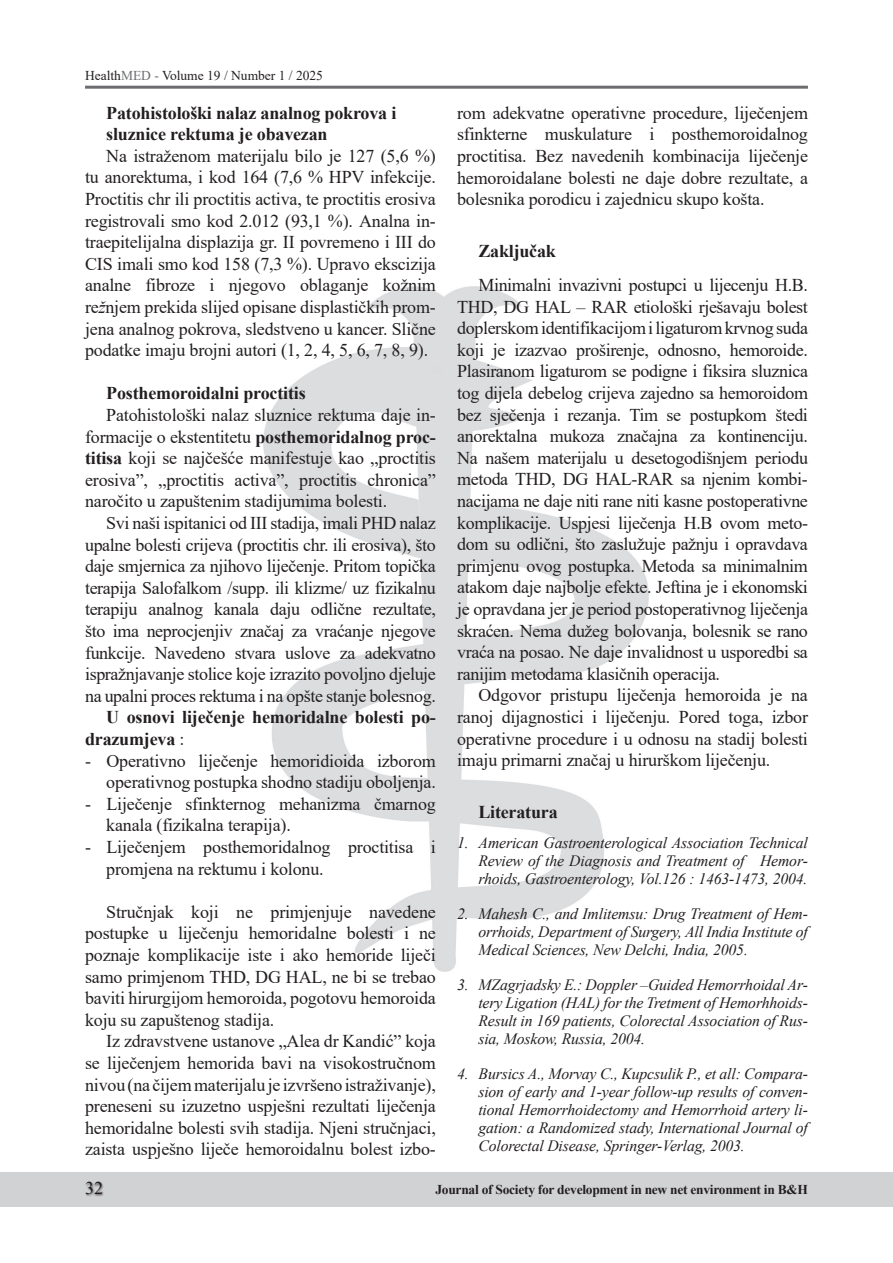
<style>
.page{position:relative;width:893px;height:1263px;background:#fff}
.page>*{position:absolute;margin:0;border:0;box-sizing:border-box;transform-origin:0 0}
.t1{font:18px/21.6px "Times New Roman";letter-spacing:-.01em;color:#231f20;text-align:justify}
.t2{font:700 18px/21.6px "Times New Roman";letter-spacing:-.01em;color:#231f20}
.t3{font:italic 15.75px/18px "Times New Roman";letter-spacing:-.01em;color:#231f20;text-align:justify}
.t4{font:700 13.5px "Times New Roman";letter-spacing:-.02em;color:#231f20}
.t5{font:13.5px "Times New Roman";color:#231f20}
.s1{color:#6c6d70}
.s2{font-style:italic}
.s3{font-weight:700}
.s4{font-weight:400}
</style>
<div class="page">
<div style="left:0;top:1172px;width:893px;height:34px;background:#d1d2d4"></div>
<hr style="left:892px;top:1171px;width:1px;height:34px;background:#d1d2d4">
<div style="left:85px;top:1181px;width:20px;height:15px;background:#231f20;opacity:.75"></div>
<hr style="left:85px;top:86px;width:723px;height:3px;background:#6c6d70">
<img style="left:264px;top:286px;width:384px;height:686px">
<p class="t5" style="left:85px;top:66px;width:239px">Health<span class="s1">MED -</span> Volume 19 / Number 1 / 2025</p>
<p class="t2" style="left:106px;top:101px;width:292px">Patohistološki nalaz analnog pokrova i sluznice rektuma je obavezan</p>
<p class="t1" style="left:85px;top:144px;width:352px;text-indent:21px">Na istraženom materijalu bilo je 127 (5,6 %) tu anorektuma, i kod 164 (7,6 % HPV infekcije.<br>Proctitis chr ili proctitis activa, te proctitis erosiva registrovali smo kod 2.012 (93,1 %). Analna in&shy;traepitelijalna displazija gr. II povremeno i III do CIS imali smo kod 158 (7,3 %). Upravo ekscizija analne fibroze i njegovo oblaganje kožnim re<span class="s2">ž</span>njem prekida slijed opisane displastičkih prom&shy;jena analnog pokrova, sledstveno u kancer. Slične podatke imaju brojni autori (1, 2, 4, 5, 6, 7, 8, 9).</p>
<p class="t2" style="left:106px;top:382px;width:201px">Posthemoroidalni proctitis</p>
<p class="t1" style="left:85px;top:403px;width:352px;text-indent:21px">Patohistološki nalaz sluznice rektuma daje in&shy;formacije o ekstentitetu <span class="s3">posthemoridalnog proc&shy;titisa</span> koji se najčešće manifestuje kao „proctitis erosiva”, „proctitis activa”, proctitis chronica” naročito u zapuštenim stadijumima bolesti.</p>
<p class="t1" style="left:85px;top:511px;width:352px;text-indent:21px">Svi naši ispitanici od III stadija, imali PHD nalaz upalne bolesti crijeva (proctitis chr. ili erosiva), što daje smjernica za njihovo liječenje. Pritom topička terapija Salofalkom /supp. ili klizme/ uz fizikalnu terapiju analnog kanala daju odlične rezultate, što ima neprocjenjiv značaj za vraćanje njegove funkcije. Navedeno stvara uslove za adekvatno ispražnjavanje stolice koje izrazito povoljno djeluje na upalni proces rektuma i na opšte stanje bolesnog.</p>
<p class="t2" style="left:85px;top:706px;width:352px;text-indent:21px">U osnovi liječenje hemoridalne bolesti po&shy;drazumjeva <span class="s4">:</span></p>
<p class="t1" style="left:85px;top:749px;width:352px;text-align:right">- Operativno liječenje hemoridioida izborom operativnog postupka shodno stadiju oboljenja.</p>
<p class="t1" style="left:106px;top:792px;width:331px;text-indent:-21px">- Liječenje sfinkternog mehanizma čmarnog kanala (fizikalna terapija).</p>
<p class="t1" style="left:106px;top:835px;width:331px;text-indent:-21px">- Liječenjem posthemoridalnog proctitisa i promjena na rektumu i kolonu.</p>
<p class="t1" style="left:85px;top:900px;width:352px;text-indent:21px">Stručnjak koji ne primjenjuje navedene postupke u liječenju hemoridalne bolesti i ne poznaje komplikacije iste i ako hemoride liječi samo primjenom THD, DG HAL, ne bi se trebao baviti hirurgijom hemoroida, pogotovu hemoroida koju su zapuštenog stadija.</p>
<p class="t1" style="left:85px;top:1030px;width:352px;text-indent:21px">Iz zdravstvene ustanove „Alea dr Kandić” koja se liječenjem hemorida bavi na visokostručnom nivou (na čijem materijalu je izvršeno istraživanje), preneseni su izuzetno uspješni rezultati liječenja hemoridalne bolesti svih stadija. Njeni stručnjaci, zaista uspješno liječe hemoroidalnu bolest izbo-</p>
<p class="t1" style="left:457px;top:101px;width:352px">rom adekvatne operativne procedure, liječenjem sfinkterne muskulature i posthemoroidalnog proctitisa. Bez navedenih kombinacija liječenje hemoroidalane bolesti ne daje dobre rezultate, a bolesnika porodicu i zajednicu skupo košta.</p>
<p class="t2" style="left:478px;top:239px;width:79px">Zaključak</p>
<p class="t1" style="left:457px;top:274px;width:352px;text-indent:21px">Minimalni invazivni postupci u lijecenju H.B.<br>THD, DG HAL – RAR etiološki rješavaju bolest doplerskom identifikacijom i ligaturom krvnog suda koji je izazvao proširenje, odnosno, hemoroide.<br>Plasiranom ligaturom se podigne i fiksira sluznica tog dijela debelog crijeva zajedno sa hemoroidom bez sječenja i rezanja. Tim se postupkom štedi anorektalna mukoza značajna za kontinenciju.<br>Na našem materijalu u desetogodišnjem periodu metoda THD, DG HAL-RAR sa njenim kombi&shy;nacijama ne daje niti rane niti kasne postoperativne komplikacije. Uspjesi liječenja H.B ovom meto&shy;dom su odlični, što zaslužuje pažnju i opravdava primjenu ovog postupka. Metoda sa minimalnim atakom daje najbolje efekte. Jeftina je i ekonomski je opravdana jer je period postoperativnog liječenja skraćen. Nema dužeg bolovanja, bolesnik se rano vraća na posao. Ne daje invalidnost u usporedbi sa ranijim metodama klasičnih operacija.</p>
<p class="t1" style="left:457px;top:684px;width:352px;text-indent:21px">Odgovor pristupu liječenja hemoroida je na ranoj dijagnostici i liječenju. Pored toga, izbor operativne procedure i u odnosu na stadij bolesti imaju primarni značaj u hirurškom liječenju.</p>
<p class="t2" style="left:478px;top:800px;width:81px">Literatura</p>
<p class="t3" style="left:478px;top:834px;width:331px;text-indent:-21px">1. American Gastroenterological Association Technical Review of the Diagnosis and Treatment of Hemor&shy;rhoids, Gastroenterology, Vol.126 : 1463-1473, 2004.</p>
<p class="t3" style="left:478px;top:905px;width:331px;text-indent:-21px">2. Mahesh C., and Imlitemsu: Drug Treatment of Hem&shy;orrhoids, Department of Surgery, All India Institute of Medical Sciences, New Delchi, India, 2005.</p>
<p class="t3" style="left:478px;top:976px;width:331px;text-indent:-21px">3. MZagrjadsky E.: Doppler –Guided Hemorrhoidal Ar&shy;tery Ligation (HAL) for the Tretment of Hemorhhoids-Result in 169 patients, Colorectal Association of Rus&shy;sia, Moskow, Russia, 2004.</p>
<p class="t3" style="left:478px;top:1065px;width:331px;text-indent:-21px">4. Bursics A., Morvay C., Kupcsulik P., et all: Compara&shy;sion of early and 1-year follow-up results of conven&shy;tional Hemorrhoidectomy and Hemorrhoid artery li&shy;gation: a Randomized stady, International Journal of Colorectal Disease, Springer-Verlag, 2003.</p>
<p class="t1" style="left:85px;top:1177px;width:19px">32</p>
<p class="t4" style="left:435px;top:1179px;width:374px">Journal of Society for development in new net environment in B&amp;H</p>
</div>
